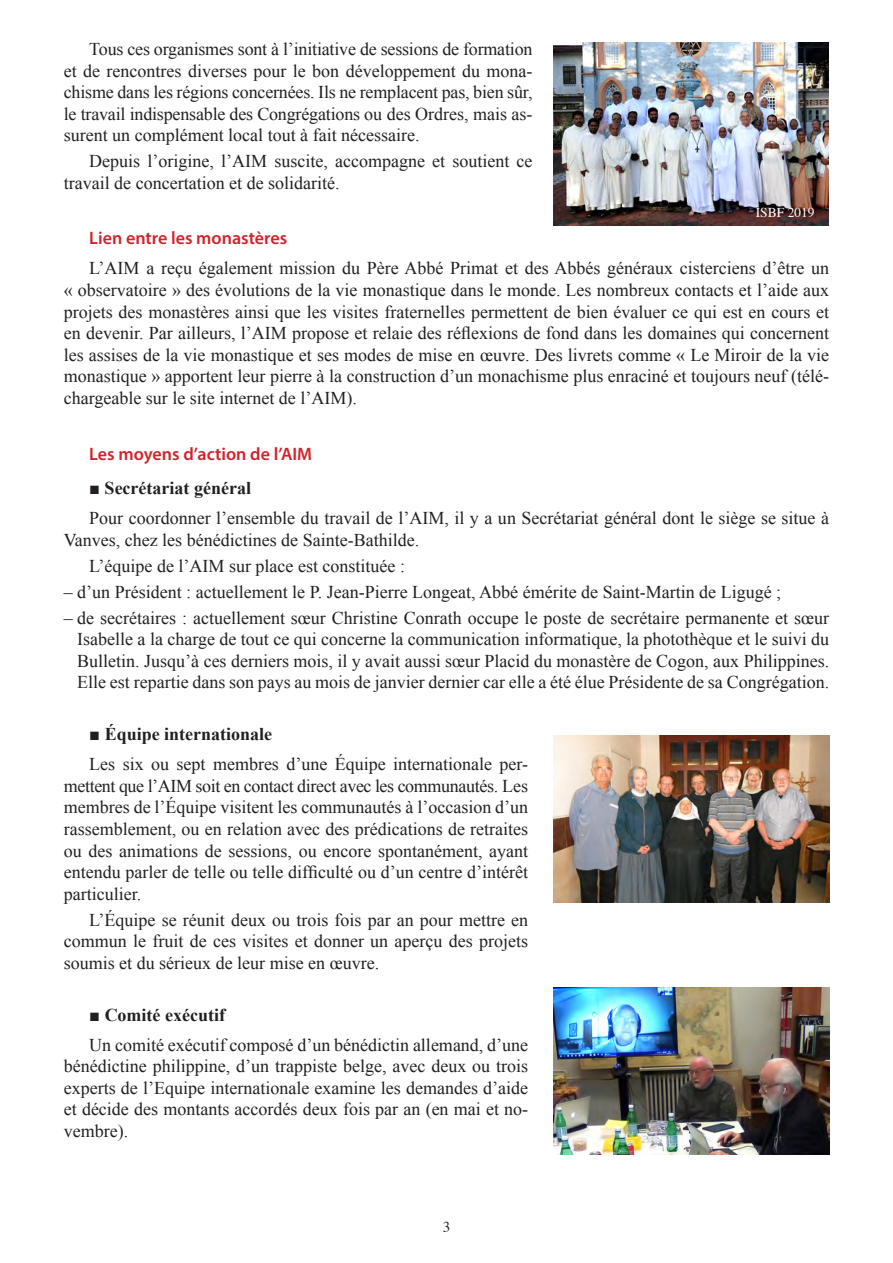
<style>
.page{position:relative;width:893px;height:1263px;background:#fff}
.page>*{position:absolute;margin:0;border:0;box-sizing:border-box;transform-origin:0 0}
.Texte{font:18px/21.6px "Times New Roman";color:#231f20;text-align:justify}
.Texte-2{font:700 18px "Times New Roman";color:#231f20}
.Texte-3{font:600 18px "Myriad Pro";color:#d1232a}
.t1{font:15px "Times";color:#231f20}
.t2{font:13.5px "Times";color:#fff}
</style>
<div class="page">
<img style="left:554px;top:43px;width:275px;height:182px">
<img style="left:554px;top:736px;width:275px;height:167px">
<img style="left:554px;top:988px;width:275px;height:167px">
<p class="Texte" style="left:64px;top:38px;width:470px;text-indent:26px">Tous ces organismes sont à l’initiative de sessions de formation et de rencontres diverses pour le bon développement du mona&shy;chisme dans les régions concernées. Ils ne remplacent pas, bien sûr, le travail indispensable des Congrégations ou des Ordres, mais as&shy;surent un complément local tout à fait nécessaire.</p>
<p class="Texte" style="left:64px;top:150px;width:470px;text-indent:26px">Depuis l’origine, l’AIM suscite, accompagne et soutient ce travail de concertation et de solidarité.</p>
<p class="t2" style="left:756px;top:200px;width:60px">ISBF 2019</p>
<p class="Texte-3" style="left:89px;top:227px;width:199px">Lien entre les monastères</p>
<p class="Texte" style="left:64px;top:257px;width:767px;text-indent:26px">L’AIM a reçu également mission du Père Abbé Primat et des Abbés généraux cisterciens d’être un « observatoire » des évolutions de la vie monastique dans le monde. Les nombreux contacts et l’aide aux projets des monastères ainsi que les visites fraternelles permettent de bien évaluer ce qui est en cours et en devenir. Par ailleurs, l’AIM propose et relaie des réflexions de fond dans les domaines qui concernent les assises de la vie monastique et ses modes de mise en œuvre. Des livrets comme « Le Miroir de la vie monastique » apportent leur pierre à la construction d’un monachisme plus enraciné et toujours neuf (télé&shy;chargeable sur le site internet de l’AIM).</p>
<p class="Texte-3" style="left:89px;top:442px;width:224px">Les moyens d’action de l’AIM</p>
<p class="Texte-2" style="left:89px;top:476px;width:163px">■ Secrétariat général</p>
<p class="Texte" style="left:64px;top:507px;width:767px;text-indent:26px">Pour coordonner l’ensemble du travail de l’AIM, il y a un Secrétariat général dont le siège se situe à<br>Vanves, chez les bénédictines de Sainte-Bathilde.</p>
<p class="Texte" style="left:89px;top:555px;width:317px">L’équipe de l’AIM sur place est constituée :</p>
<p class="Texte" style="left:64px;top:580px;width:719px">– d’un Président : actuellement le P. Jean-Pierre Longeat, Abbé émérite de Saint-Martin de Ligugé ;</p>
<p class="Texte" style="left:77px;top:606px;width:753px;text-indent:-14px">– de secrétaires : actuellement sœur Christine Conrath occupe le poste de secrétaire permanente et sœur Isabelle a la charge de tout ce qui concerne la communication informatique, la photothèque et le suivi du Bulletin. Jusqu’à ces derniers mois, il y avait aussi sœur Placid du monastère de Cogon, aux Philippines.<br>Elle est repartie dans son pays au mois de janvier dernier car elle a été élue Présidente de sa Congrégation.</p>
<p class="Texte-2" style="left:89px;top:721px;width:184px">■ Équipe internationale</p>
<p class="Texte" style="left:64px;top:753px;width:466px;text-indent:26px">Les six ou sept membres d’une Équipe internationale per&shy;mettent que l’AIM soit en contact direct avec les communautés. Les membres de l’Équipe visitent les communautés à l’occasion d’un rassemblement, ou en relation avec des prédications de retraites ou des animations de sessions, ou encore spontanément, ayant entendu parler de telle ou telle difficulté ou d’un centre d’intérêt particulier.</p>
<p class="Texte" style="left:64px;top:908px;width:466px;text-indent:26px">L’Équipe se réunit deux ou trois fois par an pour mettre en commun le fruit de ces visites et donner un aperçu des projets soumis et du sérieux de leur mise en œuvre.</p>
<p class="Texte-2" style="left:89px;top:1002px;width:137px">■ Comité exécutif</p>
<p class="Texte" style="left:64px;top:1033px;width:466px;text-indent:26px">Un comité exécutif composé d’un bénédictin allemand, d’une bénédictine philippine, d’un trappiste belge, avec deux ou trois experts de l’Equipe internationale examine les demandes d’aide et décide des montants accordés deux fois par an (en mai et no&shy;vembre).</p>
<p class="t1" style="left:443px;top:1213px;width:9px">3</p>
</div>
